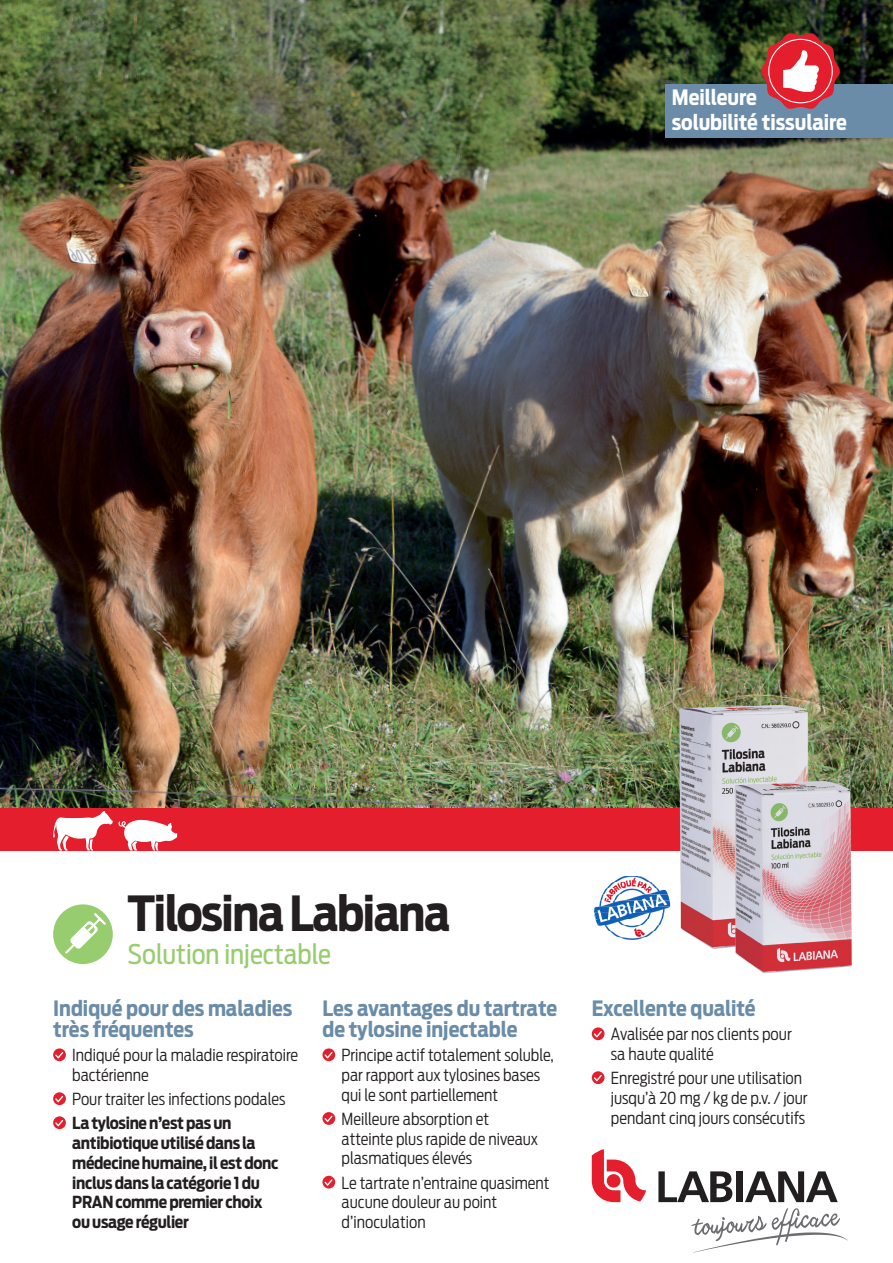
<style>
.page{position:relative;width:893px;height:1263px;background:#fff}
.page>*{position:absolute;margin:0;border:0;box-sizing:border-box;transform-origin:0 0}
.t1{font:700 48px "Antenna Cond";letter-spacing:-.03em;color:#231f20}
.t2{font:27px "Antenna Cond";color:#97cd6e}
.portada_titular{font:700 21px/21px "Antenna Cond";color:#6a8ca8}
.portada_titular-2{font:700 21px "Antenna Cond";color:#fff}
.portada_texto{font:300 16.5px/19.8px "Antenna Cond";color:#231f20}
.portada_texto-2{font:700 16.5px/19.8px "Antenna Cond";letter-spacing:-.02em;color:#231f20}
</style>
<div class="page">
<img style="left:0;top:0;width:893px;height:808px">
<div style="left:0;top:808px;width:893px;height:42px;background:#e41e2c"></div>
<div style="left:53px;top:904px;width:60px;height:60px;background:#97cd6e;border-radius:50%"></div>
<svg style="left:65px;top:913px;width:41px;height:41px"></svg>
<svg style="left:53px;top:811px;width:124px;height:39px"></svg>
<svg style="left:53px;top:1048px;width:13px;height:13px"></svg>
<svg style="left:53px;top:1092px;width:13px;height:13px"></svg>
<svg style="left:53px;top:1116px;width:13px;height:13px"></svg>
<svg style="left:322px;top:1048px;width:13px;height:13px"></svg>
<svg style="left:322px;top:1112px;width:13px;height:13px"></svg>
<svg style="left:322px;top:1176px;width:13px;height:12px"></svg>
<svg style="left:592px;top:1027px;width:12px;height:13px"></svg>
<svg style="left:592px;top:1071px;width:12px;height:13px"></svg>
<div style="left:665px;top:84px;width:228px;height:53px;background:#6a8ca8"></div>
<svg style="left:761px;top:32px;width:79px;height:77px"></svg>
<img style="left:613px;top:876px;width:38px;height:6px">
<img style="left:607px;top:882px;width:50px;height:6px">
<img style="left:602px;top:888px;width:55px;height:6px">
<img style="left:594px;top:894px;width:63px;height:31px">
<img style="left:598px;top:925px;width:59px;height:6px">
<img style="left:609px;top:931px;width:46px;height:6px">
<img style="left:618px;top:937px;width:28px;height:3px">
<img style="left:657px;top:677px;width:171px;height:272px">
<img style="left:727px;top:703px;width:144px;height:271px">
<svg style="left:658px;top:1171px;width:74px;height:31px"></svg>
<div style="left:736px;top:1171px;width:6px;height:31px;background:#231f20"></div>
<svg style="left:745px;top:1171px;width:93px;height:31px"></svg>
<svg style="left:592px;top:1149px;width:54px;height:53px"></svg>
<svg style="left:691px;top:1208px;width:157px;height:44px"></svg>
<p class="portada_titular-2" style="left:672px;top:85px;width:87px">Meilleure</p>
<p class="portada_titular-2" style="left:672px;top:110px;width:177px">solubilité tissulaire</p>
<p class="t1" style="left:128px;top:885px;width:324px">Tilosina Labiana</p>
<p class="t2" style="left:128px;top:938px;width:205px">Solution injectable</p>
<p class="portada_titular" style="left:53px;top:998px;width:241px">Indiqué pour des maladies très fréquentes</p>
<p class="portada_texto" style="left:72px;top:1045px;width:227px">Indiqué pour la maladie respiratoire bactérienne</p>
<p class="portada_texto" style="left:72px;top:1089px;width:215px">Pour traiter les infections podales</p>
<p class="portada_texto-2" style="left:72px;top:1113px;width:208px">La tylosine n’est pas un antibiotique utilisé dans la médecine humaine, il est donc inclus dans la catégorie 1 du<br>PRAN comme premier choix ou usage régulier</p>
<p class="portada_titular" style="left:322px;top:998px;width:236px">Les avantages du tartrate de tylosine injectable</p>
<p class="portada_texto" style="left:342px;top:1045px;width:214px">Principe actif totalement soluble, par rapport aux tylosines bases qui le sont partiellement</p>
<p class="portada_texto" style="left:342px;top:1109px;width:198px">Meilleure absorption et atteinte plus rapide de niveaux plasmatiques élevés</p>
<p class="portada_texto" style="left:342px;top:1173px;width:209px">Le tartrate n’entraine quasiment aucune douleur au point d’inoculation</p>
<p class="portada_titular" style="left:592px;top:998px;width:166px">Excellente qualité</p>
<p class="portada_texto" style="left:611px;top:1024px;width:182px">Avalisée par nos clients pour sa haute qualité</p>
<p class="portada_texto" style="left:611px;top:1068px;width:198px">Enregistré pour une utilisation jusqu’à 20 mg / kg de p.v. / jour pendant cinq jours consécutifs</p>
</div>
